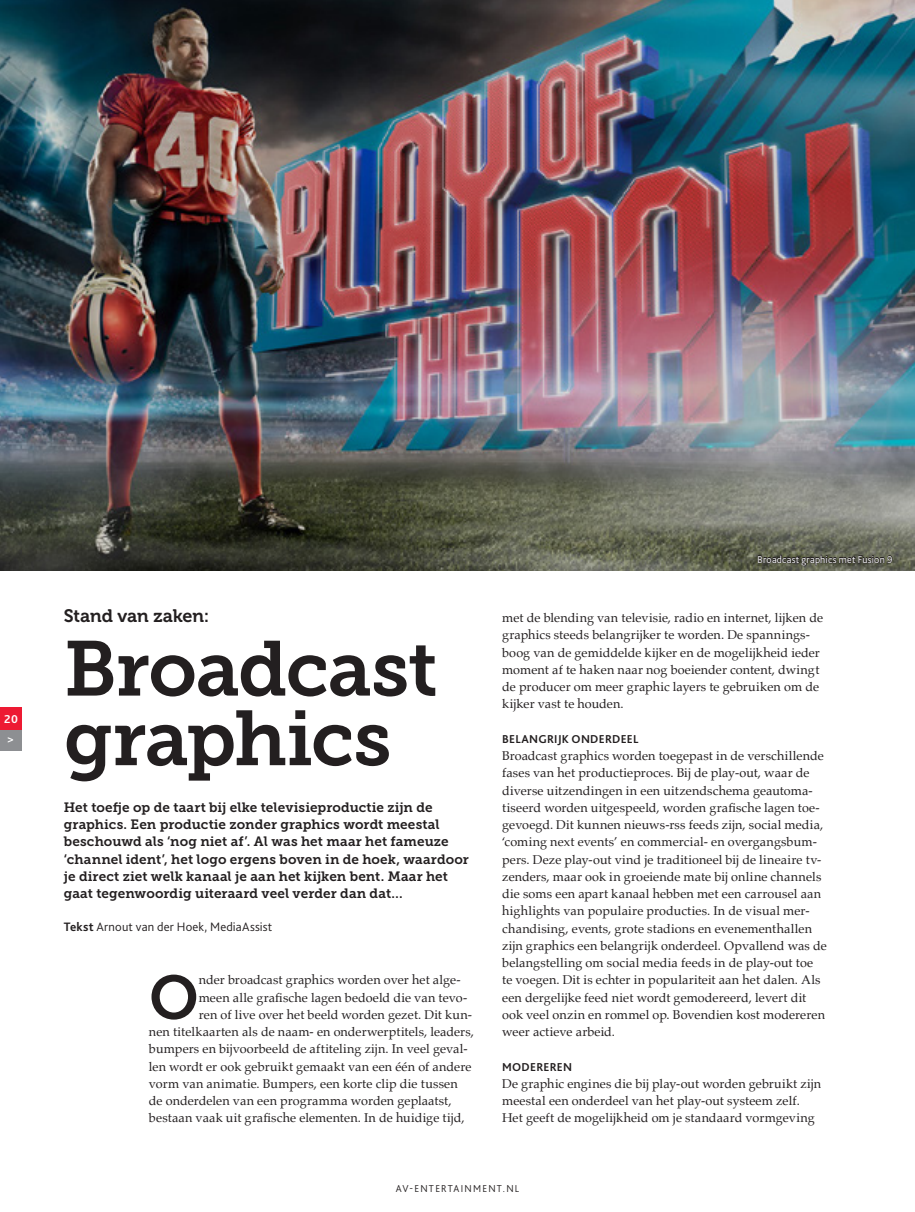
<style>
.page{position:relative;width:915px;height:1212px;background:#fff}
.page>*{position:absolute;margin:0;border:0;box-sizing:border-box;transform-origin:0 0}
.Hoodkop1{font:77.25px/69.6px "Museo Slab 700";letter-spacing:-.02em;color:#231f20}
.platte_tekst_ini{font:61.35px "Museo Slab 700";color:#231f20}
.B16_kop{font:18px "Museo 700";letter-spacing:-.005em;color:#231f20}
.intro_tekst{font:13.5px/17.2px "Museo Slab 700";letter-spacing:.005em;color:#231f20}
.platte_tekst{font:12.75px/17.2px "Palatino";letter-spacing:.005em;color:#231f20}
.platte_tekst_ini-2{font:12.75px/17.2px "Palatino";letter-spacing:.005em;color:#231f20}
.extra_info_kop{font:300 12.75px "Bliss 2";letter-spacing:.015em;color:#231f20}
.kop_alinea{font:700 12px "Bliss 2";letter-spacing:.025em;color:#231f20}
.kop_alinea-2{font:700 12px "Bliss 2";color:#fff}
.kop_alinea-3{font:300 10.5px "Bliss 2";letter-spacing:.02em;color:#fff}
.kop_alinea-4{font:300 10.5px "Bliss 2";letter-spacing:.125em;color:#231f20}
.s1{font-weight:700}
</style>
<div class="page">
<div style="left:0;top:728px;width:21px;height:22px;background:#8d8f92"></div>
<div style="left:0;top:707px;width:21px;height:22px;background:#ed1a33"></div>
<img style="left:0;top:0;width:914px;height:570px">
<svg style="left:757px;top:554px;width:135px;height:12px;background:#46463b"></svg>
<p class="kop_alinea-2" style="left:4px;top:711px;width:16px">20</p>
<p class="kop_alinea-2" style="left:7px;top:732px;width:8px">&gt;</p>
<p class="B16_kop" style="left:64px;top:606px;width:147px">Stand van zaken:</p>
<p class="Hoodkop1" style="left:64px;top:634px;width:375px">Broadcast graphics</p>
<p class="intro_tekst" style="left:64px;top:799px;width:406px">Het toefje op de taart bij elke televisieproductie zijn de graphics. Een productie zonder graphics wordt meestal beschouwd als ‘nog niet af’. Al was het maar het fameuze ‘channel ident’, het logo ergens boven in de hoek, waardoor je direct ziet welk kanaal je aan het kijken bent. Maar het gaat tegenwoordig uiteraard veel verder dan dat…</p>
<p class="extra_info_kop" style="left:64px;top:919px;width:210px"><span class="s1">Tekst</span> Arnout van der Hoek, MediaAssist</p>
<p class="platte_tekst_ini" style="left:149px;top:963px;width:51px">O</p>
<p class="platte_tekst_ini-2" style="left:199px;top:971px;width:263px">nder broadcast graphics worden over het alge-</p>
<p class="platte_tekst_ini-2" style="left:199px;top:988px;width:270px">meen alle grafische lagen bedoeld die van tevo-</p>
<p class="platte_tekst_ini-2" style="left:199px;top:1006px;width:274px">ren of live over het beeld worden gezet. Dit kun-</p>
<p class="platte_tekst_ini-2" style="left:149px;top:1023px;width:326px">nen titelkaarten als de naam- en onderwerptitels, leaders,</p>
<p class="platte_tekst_ini-2" style="left:149px;top:1040px;width:320px">bumpers en bijvoorbeeld de aftiteling zijn. In veel geval-</p>
<p class="platte_tekst_ini-2" style="left:149px;top:1057px;width:324px">len wordt er ook gebruikt gemaakt van een één of andere</p>
<p class="platte_tekst_ini-2" style="left:149px;top:1075px;width:310px">vorm van animatie. Bumpers, een korte clip die tussen</p>
<p class="platte_tekst_ini-2" style="left:149px;top:1092px;width:304px">de onderdelen van een programma worden geplaatst,</p>
<p class="platte_tekst_ini-2" style="left:149px;top:1109px;width:317px">bestaan vaak uit grafische elementen. In de huidige tijd,</p>
<p class="kop_alinea-3" style="left:757px;top:553px;width:136px">Broadcast graphics met Fusion 9</p>
<p class="platte_tekst_ini-2" style="left:502px;top:609px;width:322px">met de blending van televisie, radio en internet, lijken de graphics steeds belangrijker te worden. De spannings&shy;boog van de gemiddelde kijker en de mogelijkheid ieder moment af te haken naar nog boeiender content, dwingt de producer om meer graphic layers te gebruiken om de kijker vast te houden.</p>
<p class="kop_alinea" style="left:502px;top:731px;width:138px">BELANGRIJK ONDERDEEL</p>
<p class="platte_tekst" style="left:502px;top:747px;width:326px">Broadcast graphics worden toegepast in de verschillende fases van het productieproces. Bij de play-out, waar de diverse uitzendingen in een uitzendschema geautoma&shy;tiseerd worden uitgespeeld, worden grafische lagen toe&shy;gevoegd. Dit kunnen nieuws-rss feeds zijn, social media, ‘coming next events’ en commercial- en overgangsbum&shy;pers. Deze play-out vind je traditioneel bij de lineaire tv&shy;zenders, maar ook in groeiende mate bij online channels die soms een apart kanaal hebben met een carrousel aan highlights van populaire producties. In de visual mer&shy;chandising, events, grote stadions en evenementhallen zijn graphics een belangrijk onderdeel. Opvallend was de belangstelling om social media feeds in de play-out toe<br>te voegen. Dit is echter in populariteit aan het dalen. Als een dergelijke feed niet wordt gemodereerd, levert dit ook veel onzin en rommel op. Bovendien kost modereren weer actieve arbeid.</p>
<p class="kop_alinea" style="left:502px;top:1059px;width:71px">MODEREREN</p>
<p class="platte_tekst" style="left:502px;top:1075px;width:320px">De graphic engines die bij play-out worden gebruikt zijn meestal een onderdeel van het play-out systeem zelf.<br>Het geeft de mogelijkheid om je standaard vormgeving</p>
<p class="kop_alinea-4" style="left:395px;top:1182px;width:125px">AV-ENTERTAINMENT.NL</p>
</div>
